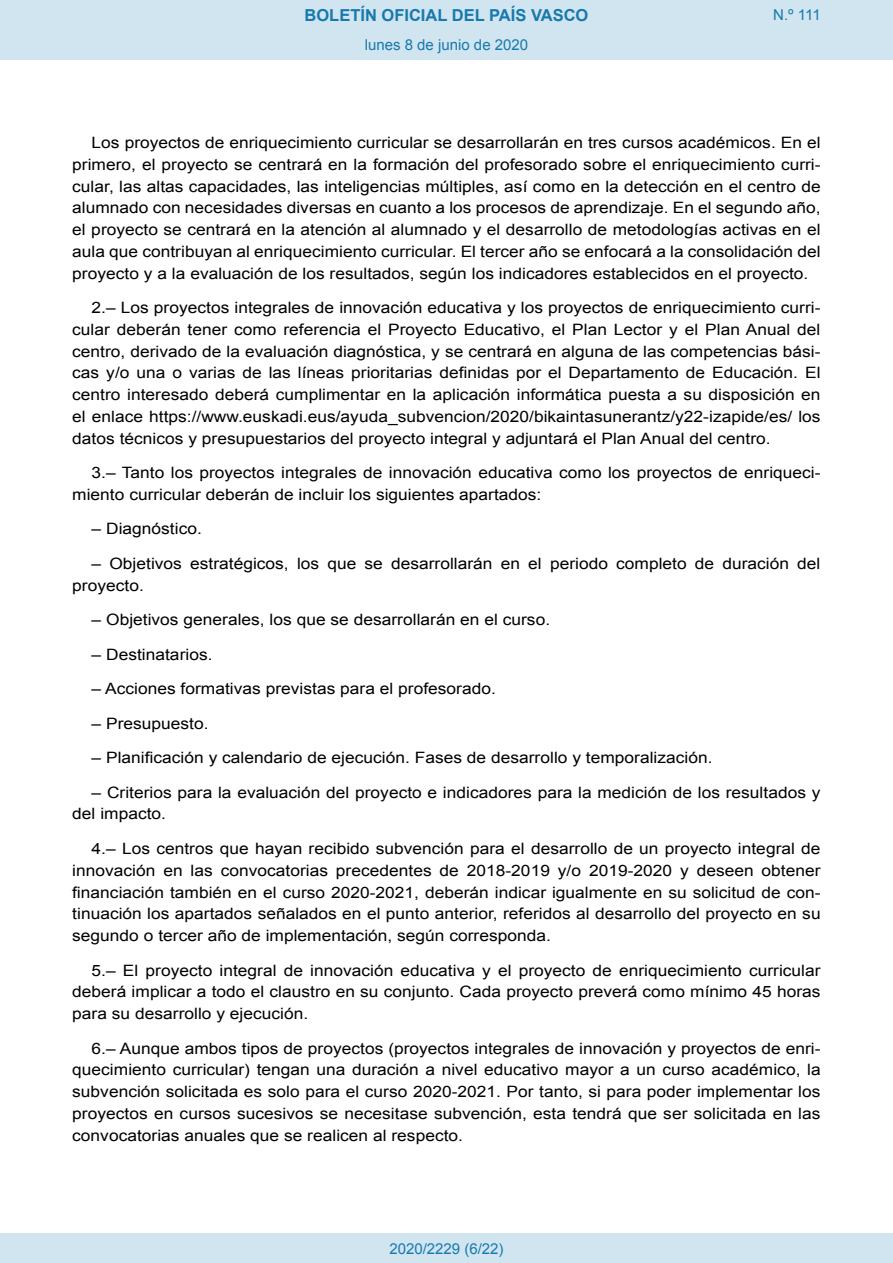
<style>
.page{position:relative;width:893px;height:1263px;background:#fff}
.page>*{position:absolute;margin:0;border:0;box-sizing:border-box;transform-origin:0 0}
.t1{font:700 16.5px "Arial";color:#1879ad}
.BOPVDetalle{font:15.6px/21.8px "Arial";color:#000;text-align:justify;scale:1.11 1}
.Paginacion_Centro{font:15px "Arial";color:#1879ad}
</style>
<div class="page">
<div style="left:0;top:0;width:893px;height:60px;background:#d0e5f0"></div>
<div style="left:0;top:1233px;width:893px;height:30px;background:#d0e5f0"></div>
<p class="t1" style="left:305px;top:4px;width:285px">BOLETÍN OFICIAL DEL PAÍS VASCO</p>
<p class="Paginacion_Centro" style="left:365px;top:35px;width:165px">lunes 8 de junio de 2020</p>
<p class="Paginacion_Centro" style="left:773px;top:5px;width:49px">N.º 111</p>
<p class="BOPVDetalle" style="left:72px;top:132px;width:676px;text-indent:19px">Los proyectos de enriquecimiento curricular se desarrollarán en tres cursos académicos. En el primero, el proyecto se centrará en la formación del profesorado sobre el enriquecimiento curri&shy;cular, las altas capacidades, las inteligencias múltiples, así como en la detección en el centro de alumnado con necesidades diversas en cuanto a los procesos de aprendizaje. En el segundo año, el proyecto se centrará en la atención al alumnado y el desarrollo de metodologías activas en el aula que contribuyan al enriquecimiento curricular. El tercer año se enfocará a la consolidación del proyecto y a la evaluación de los resultados, según los indicadores establecidos en el proyecto.</p>
<p class="BOPVDetalle" style="left:72px;top:297px;width:676px;text-indent:19px">2.– Los proyectos integrales de innovación educativa y los proyectos de enriquecimiento curri&shy;cular deberán tener como referencia el Proyecto Educativo, el Plan Lector y el Plan Anual del centro, derivado de la evaluación diagnóstica, y se centrará en alguna de las competencias bási&shy;cas y/o una o varias de las líneas prioritarias definidas por el Departamento de Educación. El centro interesado deberá cumplimentar en la aplicación informática puesta a su disposición en el enlace https://www.euskadi.eus/ayuda_subvencion/2020/bikaintasunerantz/y22-izapide/es/ los datos técnicos y presupuestarios del proyecto integral y adjuntará el Plan Anual del centro.</p>
<p class="BOPVDetalle" style="left:72px;top:462px;width:676px;text-indent:19px">3.– Tanto los proyectos integrales de innovación educativa como los proyectos de enriqueci&shy;miento curricular deberán de incluir los siguientes apartados:</p>
<p class="BOPVDetalle" style="left:92px;top:518px;width:101px">– Diagnóstico.</p>
<p class="BOPVDetalle" style="left:72px;top:553px;width:676px;text-indent:19px">– Objetivos estratégicos, los que se desarrollarán en el periodo completo de duración del proyecto.</p>
<p class="BOPVDetalle" style="left:92px;top:609px;width:415px">– Objetivos generales, los que se desarrollarán en el curso.</p>
<p class="BOPVDetalle" style="left:92px;top:643px;width:110px">– Destinatarios.</p>
<p class="BOPVDetalle" style="left:92px;top:678px;width:366px">– Acciones formativas previstas para el profesorado.</p>
<p class="BOPVDetalle" style="left:92px;top:712px;width:107px">– Presupuesto.</p>
<p class="BOPVDetalle" style="left:92px;top:747px;width:561px">– Planificación y calendario de ejecución. Fases de desarrollo y temporalización.</p>
<p class="BOPVDetalle" style="left:72px;top:781px;width:675px;text-indent:19px">– Criterios para la evaluación del proyecto e indicadores para la medición de los resultados y del impacto.</p>
<p class="BOPVDetalle" style="left:72px;top:838px;width:676px;text-indent:19px">4.– Los centros que hayan recibido subvención para el desarrollo de un proyecto integral de innovación en las convocatorias precedentes de 2018-2019 y/o 2019-2020 y deseen obtener financiación también en el curso 2020-2021, deberán indicar igualmente en su solicitud de con&shy;tinuación los apartados señalados en el punto anterior, referidos al desarrollo del proyecto en su segundo o tercer año de implementación, según corresponda.</p>
<p class="BOPVDetalle" style="left:72px;top:959px;width:676px;text-indent:19px">5.– El proyecto integral de innovación educativa y el proyecto de enriquecimiento curricular deberá implicar a todo el claustro en su conjunto. Cada proyecto preverá como mínimo 45 horas para su desarrollo y ejecución.</p>
<p class="BOPVDetalle" style="left:72px;top:1037px;width:676px;text-indent:19px">6.– Aunque ambos tipos de proyectos (proyectos integrales de innovación y proyectos de enri&shy;quecimiento curricular) tengan una duración a nivel educativo mayor a un curso académico, la subvención solicitada es solo para el curso 2020-2021. Por tanto, si para poder implementar los proyectos en cursos sucesivos se necesitase subvención, esta tendrá que ser solicitada en las convocatorias anuales que se realicen al respecto.</p>
<p class="Paginacion_Centro" style="left:389px;top:1238px;width:116px">2020/2229 (6/22)</p>
</div>
